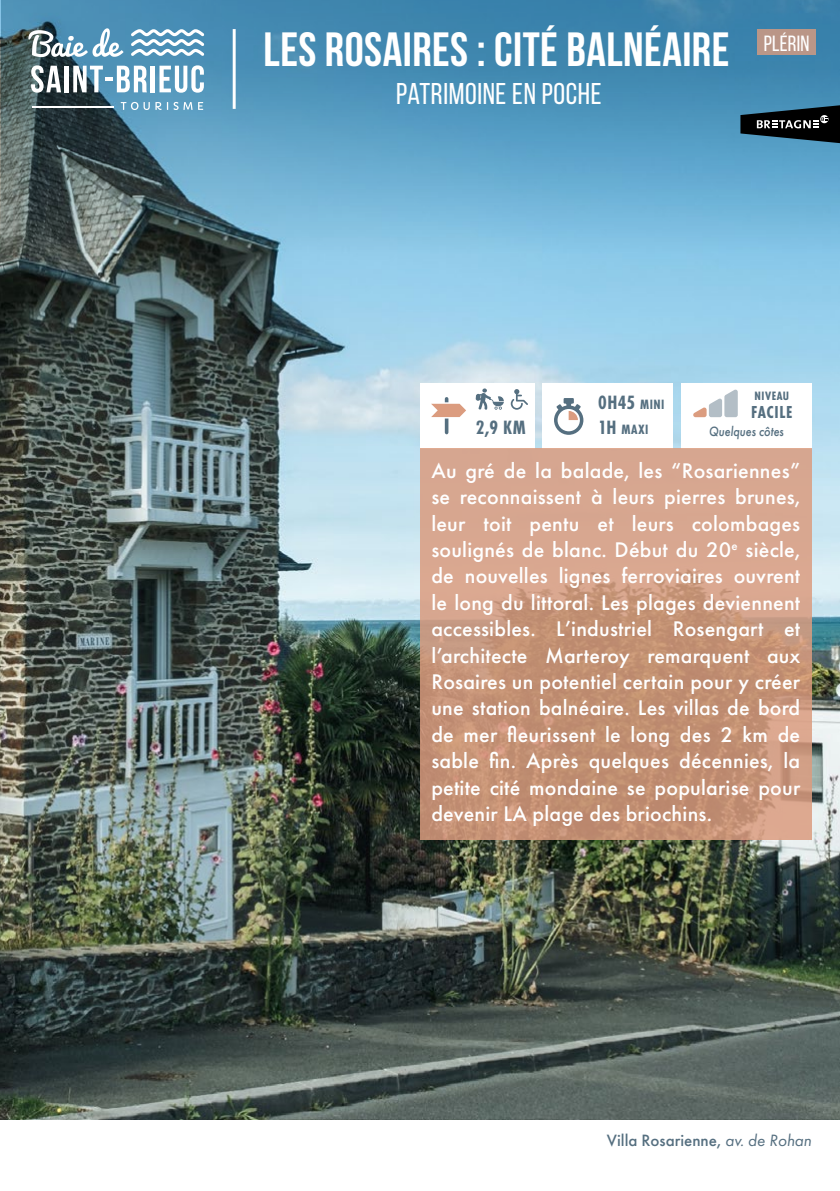
<style>
.page{position:relative;width:840px;height:1191px;background:#fff}
.page>*{position:absolute;margin:0;border:0;box-sizing:border-box;transform-origin:0 0}
.t1{font:700 48px "Bebas Neue";letter-spacing:.01em;color:#fff}
.t2{font:30px "Bebas Neue";letter-spacing:.02em;color:#fff}
.t3{font:500 22px/26.4px "Futura PT";letter-spacing:.01em;color:#fff;text-align:justify}
.t4{font:22px "Bebas Neue";letter-spacing:.01em;color:#fff}
.t5{font:700 20px "Futura PT Cond";color:#556f80}
.t6{font:700 18px "Futura PT Cond";letter-spacing:.04em;color:#556f80}
.t7{font:500 17px "Futura PT";color:#556f80}
.t8{font:italic 500 14px "Futura PT";color:#556f80;scale:.87 1}
.t9{font:700 14px "Futura PT Cond";color:#556f80}
.t10{font:700 12.6px "Futura PT Cond";letter-spacing:.04em;color:#556f80}
.s1{font-style:inherit}
.s2{font-size:14px}
.s3{font-size:20px}
.s4{font-weight:400;font-style:italic}
</style>
<div class="page">
<img style="left:0;top:0;width:839px;height:1119px">
<div style="left:420px;top:383px;width:114px;height:65px;background:#fff"></div>
<div style="left:542px;top:383px;width:130px;height:65px;background:#fff"></div>
<div style="left:680px;top:383px;width:131px;height:65px;background:#fff"></div>
<svg style="left:420px;top:448px;width:391px;height:391px;background:#cb9a80"></svg>
<svg style="left:431px;top:397px;width:35px;height:37px"></svg>
<svg style="left:693px;top:389px;width:44px;height:28px"></svg>
<svg style="left:554px;top:398px;width:29px;height:37px"></svg>
<svg style="left:1px;top:0;width:838px;height:252px;background:#5692b2"></svg>
<svg style="left:131px;top:29px;width:73px;height:27px"></svg>
<svg style="left:121px;top:102px;width:40px;height:8px"></svg>
<svg style="left:167px;top:102px;width:25px;height:8px"></svg>
<svg style="left:198px;top:102px;width:5px;height:8px"></svg>
<svg style="left:31px;top:65px;width:30px;height:28px"></svg>
<div style="left:64px;top:66px;width:5px;height:26px;background:#fff"></div>
<svg style="left:73px;top:66px;width:74px;height:26px"></svg>
<hr style="left:151px;top:66px;width:4px;height:26px;background:#fff">
<svg style="left:159px;top:65px;width:45px;height:28px"></svg>
<svg style="left:28px;top:28px;width:95px;height:29px"></svg>
<hr style="left:32px;top:107px;width:81px;height:1px;background:#fff">
<hr style="left:232px;top:29px;width:3px;height:80px;background:#fff">
<svg style="left:740px;top:105px;width:99px;height:38px;background:#283b46"></svg>
<svg style="left:510px;top:389px;width:17px;height:21px"></svg>
<svg style="left:475px;top:388px;width:28px;height:22px"></svg>
<div style="left:757px;top:30px;width:58px;height:25px;background:#ba9688"></div>
<h1 class="t1" style="left:263px;top:23px;width:467px">LES ROSAIRES : CITÉ BALNÉAIRE</h1>
<h2 class="t2" style="left:396px;top:78px;width:207px">PATRIMOINE EN POCHE</h2>
<p class="t4" style="left:763px;top:31px;width:47px">PLÉRIN</p>
<p class="t5" style="left:475px;top:415px;width:52px">2,9 <span class="s1">KM</span></p>
<p class="t5" style="left:597px;top:391px;width:68px">0H45 <span class="s2">MINI</span></p>
<p class="t9" style="left:597px;top:422px;width:52px"><span class="s3">1</span><span class="s3">H</span> MAXI</p>
<p class="t10" style="left:754px;top:389px;width:36px">NIVEAU</p>
<p class="t6" style="left:750px;top:402px;width:43px">FACILE</p>
<p class="t8" style="left:708px;top:423px;width:88px">Quelques côtes</p>
<p class="t3" style="left:431px;top:457px;width:370px">Au gré de la balade, les “Rosariennes” se reconnaissent à leurs pierres brunes, leur toit pentu et leurs colombages soulignés de blanc. Début du 20<sup>e</sup> siècle, de nouvelles lignes ferroviaires ouvrent le long du littoral. Les plages deviennent accessibles. L’industriel Rosengart et l’architecte Marteroy remarquent aux Rosaires un potentiel certain pour y créer une station balnéaire. Les villas de bord de mer fleurissent le long des 2 km de sable fin. Après quelques décennies, la petite cité mondaine se popularise pour devenir LA plage des briochins.</p>
<p class="t7" style="left:606px;top:1130px;width:206px">Villa Rosarienne, <span class="s4">av. de Rohan</span></p>
</div>
